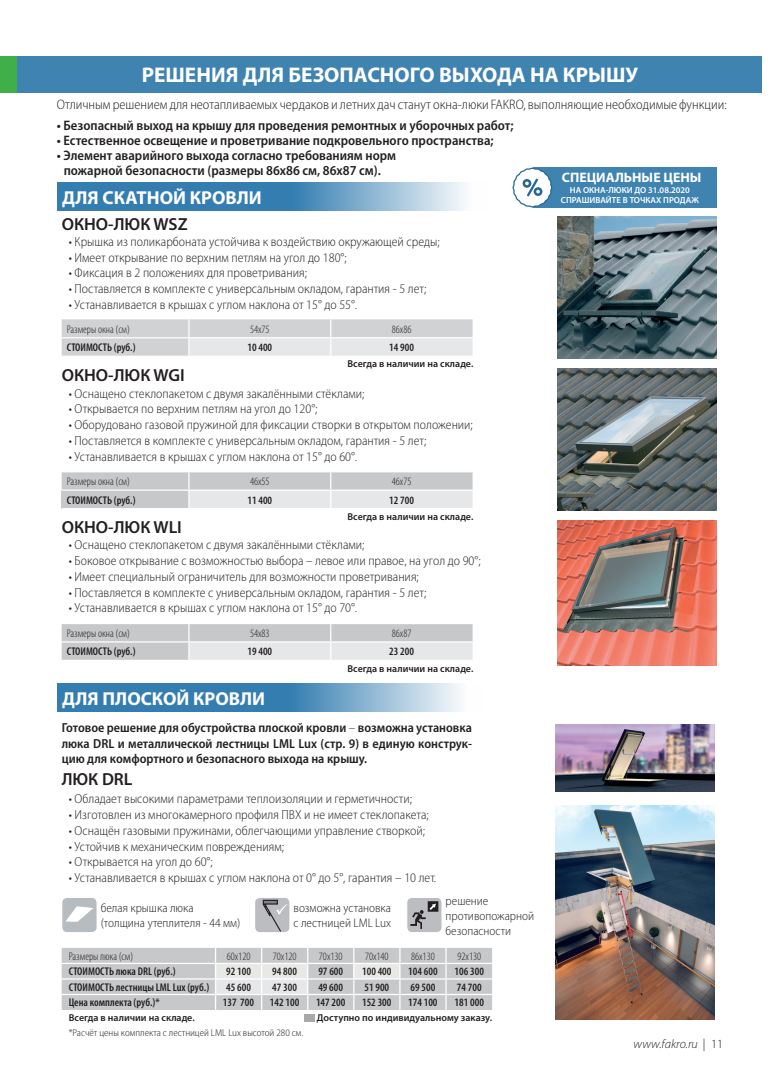
<style>
.page{position:relative;width:780px;height:1088px;background:#fff}
.page>*{position:absolute;margin:0;border:0;box-sizing:border-box;transform-origin:0 0}
.t1{font:700 21.25px "Myriad Pro";color:#fff}
.t2{font:700 18.75px "Myriad Pro";color:#fff}
.t3{font:600 17.5px "Myriad Pro";color:#231f20}
.t4{font:600 semi-condensed 13.75px/15px "Myriad Pro";color:#231f20;text-align:center}
.t5{font:300 semi-condensed 13.75px "Myriad Pro";color:#231f20}
.t6{font:700 13.75px "Myriad Pro";color:#fff}
.t7{font:300 semi-condensed 13.12px "Myriad Pro";color:#231f20}
.t8{font:600 semi-condensed 13.12px/15.8px "Myriad Pro";color:#231f20;text-align:justify}
.t9{font:300 semi-condensed 12.5px/15px "Myriad Pro";color:#231f20}
.t10{font:italic 300 12.5px "Myriad Pro";color:#231f20}
.t11{font:600 condensed 11.25px "Myriad Pro";color:#231f20}
.t12{font:300 condensed 11.25px "Myriad Pro";color:#231f20}
.t13{font:600 10px "Myriad Pro";color:#231f20}
.t14{font:300 semi-condensed 10px "Myriad Pro";color:#231f20}
.t15{font:600 8.75px/10.5px "Myriad Pro";color:#fff;text-align:center}
.s1{font-weight:300;font-stretch:normal}
.s2{font-style:normal}
</style>
<div class="page">
<svg style="left:57px;top:182px;width:408px;height:29px;background:#649cc3"></svg>
<svg style="left:62px;top:190px;width:378px;height:15px;background:#5391bd"></svg>
<svg style="left:62px;top:319px;width:410px;height:37px;background:#dadbdd"></svg>
<img style="left:557px;top:216px;width:159px;height:142px">
<svg style="left:62px;top:472px;width:410px;height:36px;background:#d3d4d6"></svg>
<img style="left:557px;top:368px;width:159px;height:142px">
<svg style="left:62px;top:624px;width:410px;height:36px;background:#d3d4d6"></svg>
<img style="left:557px;top:520px;width:159px;height:145px">
<svg style="left:57px;top:683px;width:403px;height:29px;background:#649cc3"></svg>
<svg style="left:62px;top:690px;width:374px;height:16px;background:#5391bd"></svg>
<div style="left:61px;top:896px;width:37px;height:37px;border:1px solid #fff;border-radius:5px"></div>
<svg style="left:62px;top:897px;width:35px;height:36px"></svg>
<div style="left:254px;top:896px;width:36px;height:37px;border:1px solid #fff;border-radius:5px"></div>
<svg style="left:254px;top:897px;width:36px;height:36px"></svg>
<svg style="left:408px;top:898px;width:32px;height:33px"></svg>
<div style="left:406px;top:896px;width:36px;height:37px;border:1px solid #fff;border-radius:5px"></div>
<svg style="left:62px;top:948px;width:430px;height:62px;background:#cecfd1"></svg>
<hr style="left:215px;top:994px;width:46px;height:1px;background:#fff">
<div style="left:304px;top:1014px;width:11px;height:8px;background:#a7a9a9"></div>
<img style="left:555px;top:724px;width:159px;height:67px">
<img style="left:555px;top:805px;width:159px;height:215px">
<div style="left:0;top:57px;width:18px;height:36px;background:#40ae49"></div>
<div style="left:18px;top:57px;width:744px;height:36px;background:#3f83b1"></div>
<div style="left:532px;top:168px;width:184px;height:40px;background:#3f83b1"></div>
<svg style="left:512px;top:167px;width:41px;height:41px"></svg>
<h1 class="t1" style="left:142px;top:61px;width:497px">РЕШЕНИЯ ДЛЯ БЕЗОПАСНОГО ВЫХОДА НА КРЫШУ</h1>
<p class="t5" style="left:57px;top:97px;width:671px">Отличным решением для неотапливаемых чердаков и летних дач станут окна-люки FAKRO, выполняющие необходимые функции:</p>
<p class="t4" style="left:57px;top:118px;width:458px">• Безопасный выход на крышу для проведения ремонтных и уборочных работ;</p>
<p class="t4" style="left:57px;top:133px;width:438px">• Естественное освещение и проветривание подкровельного пространства;</p>
<p class="t4" style="left:57px;top:148px;width:341px">• Элемент аварийного выхода согласно требованиям норм пожарной безопасности (размеры 86x86 см, 86x87 см).</p>
<p class="t6" style="left:562px;top:169px;width:141px">СПЕЦИАЛЬНЫЕ ЦЕНЫ</p>
<p class="t15" style="left:561px;top:184px;width:139px">НА ОКНА-ЛЮКИ ДО 31.08.2020<br>СПРАШИВАЙТЕ В ТОЧКАХ ПРОДАЖ</p>
<h2 class="t2" style="left:62px;top:186px;width:201px">ДЛЯ СКАТНОЙ КРОВЛИ</h2>
<h3 class="t3" style="left:62px;top:213px;width:127px">ОКНО-ЛЮК WSZ</h3>
<p class="t7" style="left:69px;top:234px;width:372px">• Крышка из поликарбоната устойчива к воздействию окружающей среды;</p>
<p class="t7" style="left:69px;top:250px;width:279px">• Имеет открывание по верхним петлям на угол до 180°;</p>
<p class="t7" style="left:69px;top:266px;width:239px">• Фиксация в 2 положениях для проветривания;</p>
<p class="t7" style="left:69px;top:282px;width:359px">• Поставляется в комплекте с универсальным окладом, гарантия - 5 лет;</p>
<p class="t7" style="left:69px;top:297px;width:290px">• Устанавливается в крышах с углом наклона от 15° до 55°.</p>
<p class="t12" style="left:67px;top:323px;width:65px">Размеры окна (см)</p>
<p class="t12" style="left:250px;top:323px;width:21px">54x75</p>
<p class="t12" style="left:392px;top:323px;width:21px">86x86</p>
<p class="t11" style="left:67px;top:341px;width:70px">СТОИМОСТЬ (руб.)</p>
<p class="t11" style="left:247px;top:341px;width:26px">10 400</p>
<p class="t11" style="left:389px;top:341px;width:26px">14 900</p>
<h3 class="t3" style="left:62px;top:364px;width:125px">ОКНО-ЛЮК WGI</h3>
<p class="t7" style="left:69px;top:386px;width:297px">• Оснащено стеклопакетом с двумя закалёнными стёклами;</p>
<p class="t7" style="left:69px;top:402px;width:250px">• Открывается по верхним петлям на угол до 120°;</p>
<p class="t7" style="left:69px;top:418px;width:405px">• Оборудовано газовой пружиной для фиксации створки в открытом положении;</p>
<p class="t7" style="left:69px;top:433px;width:359px">• Поставляется в комплекте с универсальным окладом, гарантия - 5 лет;</p>
<p class="t7" style="left:69px;top:449px;width:290px">• Устанавливается в крышах с углом наклона от 15° до 60°.</p>
<p class="t12" style="left:67px;top:475px;width:65px">Размеры окна (см)</p>
<p class="t12" style="left:250px;top:475px;width:21px">46x55</p>
<p class="t12" style="left:392px;top:475px;width:21px">46x75</p>
<p class="t11" style="left:67px;top:494px;width:70px">СТОИМОСТЬ (руб.)</p>
<p class="t11" style="left:247px;top:494px;width:26px">11 400</p>
<p class="t11" style="left:389px;top:494px;width:26px">12 700</p>
<h3 class="t3" style="left:62px;top:516px;width:122px">ОКНО-ЛЮК WLI</h3>
<p class="t7" style="left:69px;top:538px;width:297px">• Оснащено стеклопакетом с двумя закалёнными стёклами;</p>
<p class="t7" style="left:69px;top:554px;width:413px">• Боковое открывание с возможностью выбора – левое или правое, на угол до 90°;</p>
<p class="t7" style="left:69px;top:569px;width:351px">• Имеет специальный ограничитель для возможности проветривания;</p>
<p class="t7" style="left:69px;top:585px;width:359px">• Поставляется в комплекте с универсальным окладом, гарантия - 5 лет;</p>
<p class="t7" style="left:69px;top:601px;width:290px">• Устанавливается в крышах с углом наклона от 15° до 70°.</p>
<p class="t12" style="left:67px;top:627px;width:65px">Размеры окна (см)</p>
<p class="t12" style="left:250px;top:627px;width:21px">54x83</p>
<p class="t12" style="left:392px;top:627px;width:21px">86x87</p>
<p class="t11" style="left:67px;top:645px;width:70px">СТОИМОСТЬ (руб.)</p>
<p class="t11" style="left:247px;top:645px;width:26px">19 400</p>
<p class="t11" style="left:389px;top:645px;width:26px">23 200</p>
<h2 class="t2" style="left:62px;top:686px;width:204px">ДЛЯ ПЛОСКОЙ КРОВЛИ</h2>
<p class="t8" style="left:62px;top:720px;width:412px">Готовое решение для обустройства плоской кровли <span class="s1">–</span> возможна установка люка DRL и металлической лестницы LML Lux (стр. 9) в единую конструк&shy;цию для комфортного и безопасного выхода на крышу.</p>
<h3 class="t3" style="left:62px;top:767px;width:72px">ЛЮК DRL</h3>
<p class="t7" style="left:69px;top:792px;width:344px">• Обладает высокими параметрами теплоизоляции и герметичности;</p>
<p class="t7" style="left:69px;top:807px;width:361px">• Изготовлен из многокамерного профиля ПВХ и не имеет стеклопакета;</p>
<p class="t7" style="left:69px;top:823px;width:358px">• Оснащён газовыми пружинами, облегчающими управление створкой;</p>
<p class="t7" style="left:69px;top:839px;width:217px">• Устойчив к механическим повреждениям;</p>
<p class="t7" style="left:69px;top:855px;width:145px">• Открывается на угол до 60°;</p>
<p class="t7" style="left:69px;top:870px;width:369px">• Устанавливается в крышах с углом наклона от 0° до 5°, гарантия – 10 лет.</p>
<p class="t9" style="left:101px;top:901px;width:141px">белая крышка люка (толщина утеплителя - 44 мм)</p>
<p class="t9" style="left:293px;top:901px;width:99px">возможна установка с лестницей LML Lux</p>
<p class="t9" style="left:445px;top:893px;width:90px">решение противопожарной безопасности</p>
<p class="t12" style="left:69px;top:950px;width:66px">Размеры люка (см)</p>
<p class="t12" style="left:227px;top:950px;width:25px">60x120</p>
<p class="t12" style="left:273px;top:950px;width:25px">70x120</p>
<p class="t12" style="left:319px;top:950px;width:25px">70x130</p>
<p class="t12" style="left:365px;top:950px;width:25px">70x140</p>
<p class="t12" style="left:411px;top:950px;width:25px">86x130</p>
<p class="t12" style="left:457px;top:950px;width:25px">92x130</p>
<p class="t11" style="left:69px;top:965px;width:108px">СТОИМОСТЬ люка DRL (руб.)</p>
<p class="t11" style="left:226px;top:965px;width:26px">92 100</p>
<p class="t11" style="left:272px;top:965px;width:26px">94 800</p>
<p class="t11" style="left:318px;top:965px;width:26px">97 600</p>
<p class="t11" style="left:362px;top:965px;width:31px">100 400</p>
<p class="t11" style="left:408px;top:965px;width:31px">104 600</p>
<p class="t11" style="left:454px;top:965px;width:31px">106 300</p>
<p class="t11" style="left:69px;top:981px;width:142px">СТОИМОСТЬ лестницы LML Lux (руб.)</p>
<p class="t11" style="left:226px;top:981px;width:26px">45 600</p>
<p class="t11" style="left:272px;top:981px;width:26px">47 300</p>
<p class="t11" style="left:318px;top:981px;width:26px">49 600</p>
<p class="t11" style="left:364px;top:981px;width:26px">51 900</p>
<p class="t11" style="left:410px;top:981px;width:26px">69 500</p>
<p class="t11" style="left:457px;top:981px;width:26px">74 700</p>
<p class="t11" style="left:69px;top:996px;width:92px">Цена комплекта (руб.)*</p>
<p class="t11" style="left:223px;top:996px;width:33px">137 700</p>
<p class="t11" style="left:270px;top:996px;width:31px">142 100</p>
<p class="t11" style="left:316px;top:996px;width:31px">147 200</p>
<p class="t11" style="left:362px;top:996px;width:31px">152 300</p>
<p class="t11" style="left:408px;top:996px;width:31px">174 100</p>
<p class="t11" style="left:454px;top:996px;width:31px">181 000</p>
<p class="t13" style="left:69px;top:1011px;width:127px">Всегда в наличии на складе.</p>
<p class="t13" style="left:317px;top:1011px;width:177px">Доступно по индивидуальному заказу.</p>
<p class="t14" style="left:69px;top:1027px;width:236px">*Расчёт цены комплекта с лестницей LML Lux высотой 280 см.</p>
<p class="t13" style="left:347px;top:357px;width:127px">Всегда в наличии на складе.</p>
<p class="t13" style="left:347px;top:510px;width:127px">Всегда в наличии на складе.</p>
<p class="t13" style="left:347px;top:663px;width:127px">Всегда в наличии на складе.</p>
<p class="t10" style="left:633px;top:1036px;width:91px">www.fakro.ru <span class="s2">| 11</span></p>
</div>
